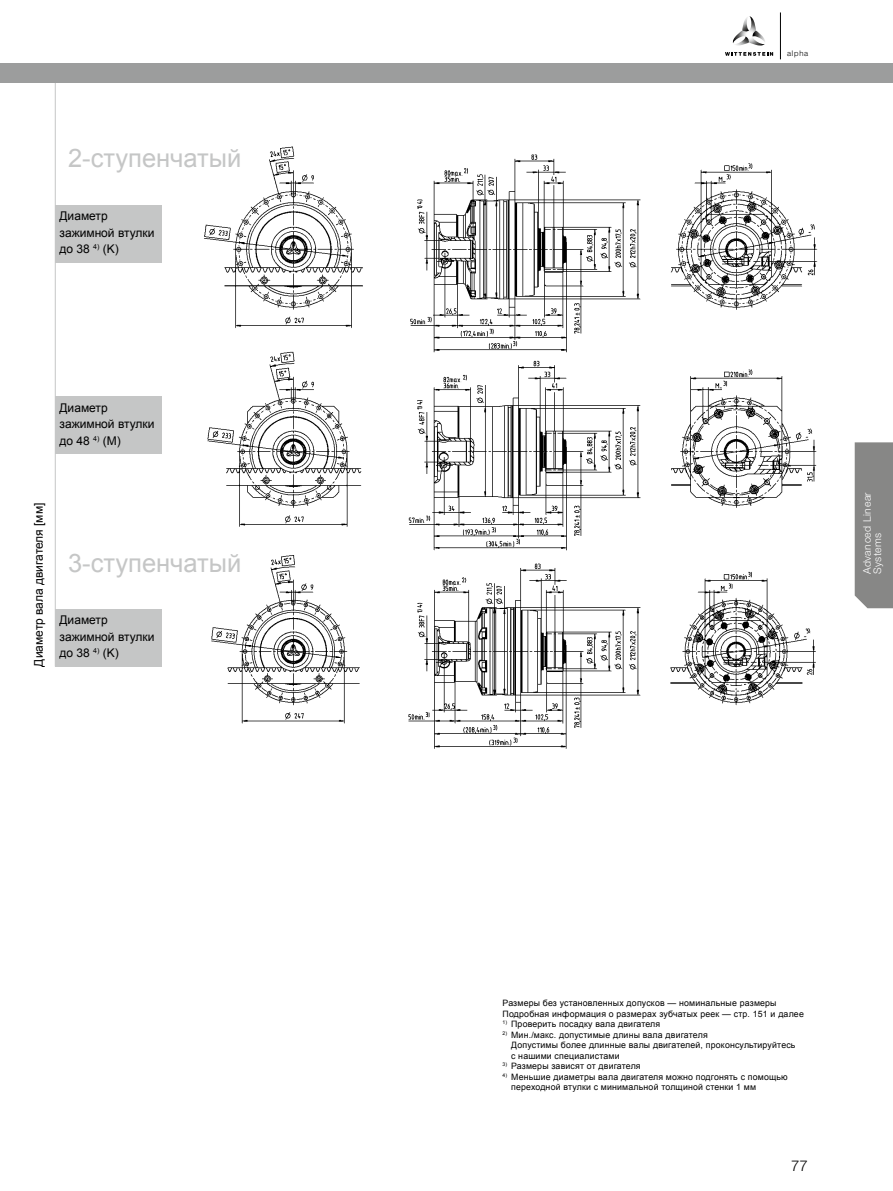
<style>
.page{position:relative;width:893px;height:1191px;background:#fff}
.page>*{position:absolute;margin:0;border:0;box-sizing:border-box;transform-origin:0 0}
.t1{font:25.5px "Arial";color:#c5c6c6}
.t2{font:300 15px "Helvetica Neue LT Std";color:#000}
.t3{font:12px/16.5px "Arial";color:#000}
.t4{font:300 10.5px/10.5px "Helvetica Neue LT Std";letter-spacing:.045em;color:#fff}
.t5{font:8.7px/10.5px "Arial";letter-spacing:.02em;color:#000}
.t6{font:300 7.65px "Helvetica Neue LT";letter-spacing:.1em;color:#000}
</style>
<div class="page">
<svg style="left:732px;top:16px;width:33px;height:30px"></svg>
<svg style="left:725px;top:52px;width:48px;height:4px"></svg>
<hr style="left:780px;top:12px;width:1px;height:47px;background:#000">
<div style="left:0;top:64px;width:893px;height:19px;background:#9c9d9d"></div>
<img style="left:204px;top:146px;width:614px;height:603px">
<hr style="left:55px;top:83px;width:1px;height:583px;background:#c5c6c6">
<div style="left:855px;top:442px;width:38px;height:166px;background:#878786"></div>
<div style="left:55px;top:205px;width:107px;height:57px;background:#c5c6c6"></div>
<div style="left:55px;top:396px;width:107px;height:58px;background:#c5c6c6"></div>
<div style="left:55px;top:609px;width:107px;height:57px;background:#c5c6c6"></div>
<h1 class="t1" style="left:68px;top:142px;width:175px">2-ступенчатый</h1>
<h3 class="t3" style="left:60px;top:208px;width:96px">Диаметр зажимной втулки до 38 <sup>4)</sup> (K)</h3>
<h3 class="t3" style="left:60px;top:399px;width:96px">Диаметр зажимной втулки до 48 <sup>4)</sup> (M)</h3>
<h3 class="t3" style="left:30px;top:666px;width:165px;rotate:-90deg">Диаметр вала двигателя [мм]</h3>
<h1 class="t1" style="left:68px;top:546px;width:175px">3-ступенчатый</h1>
<h3 class="t3" style="left:60px;top:612px;width:96px">Диаметр зажимной втулки до 38 <sup>4)</sup> (K)</h3>
<p class="t6" style="left:787px;top:48px;width:23px">alpha</p>
<p class="t4" style="left:861px;top:574px;width:83px;rotate:-90deg">Advanced Linear<br>Systems</p>
<p class="t5" style="left:503px;top:997px;width:303px">Размеры без установленных допусков — номинальные размеры<br>Подробная информация о размерах зубчатых реек — стр. 151 и далее</p>
<p class="t5" style="left:503px;top:1018px;width:159px"><sup>1)</sup> Проверить посадку вала двигателя</p>
<p class="t5" style="left:511px;top:1029px;width:286px;text-indent:-9px"><sup>2)</sup> Мин./макс. допустимые длины вала двигателя<br>Допустимы более длинные валы двигателей, проконсультируйтесь с нашими специалистами</p>
<p class="t5" style="left:503px;top:1061px;width:140px"><sup>3)</sup> Размеры зависят от двигателя</p>
<p class="t5" style="left:511px;top:1071px;width:278px;text-indent:-9px"><sup>4)</sup> Меньшие диаметры вала двигателя можно подгонять с помощью переходной втулки с минимальной толщиной стенки 1 мм</p>
<h2 class="t2" style="left:791px;top:1156px;width:18px">77</h2>
</div>
